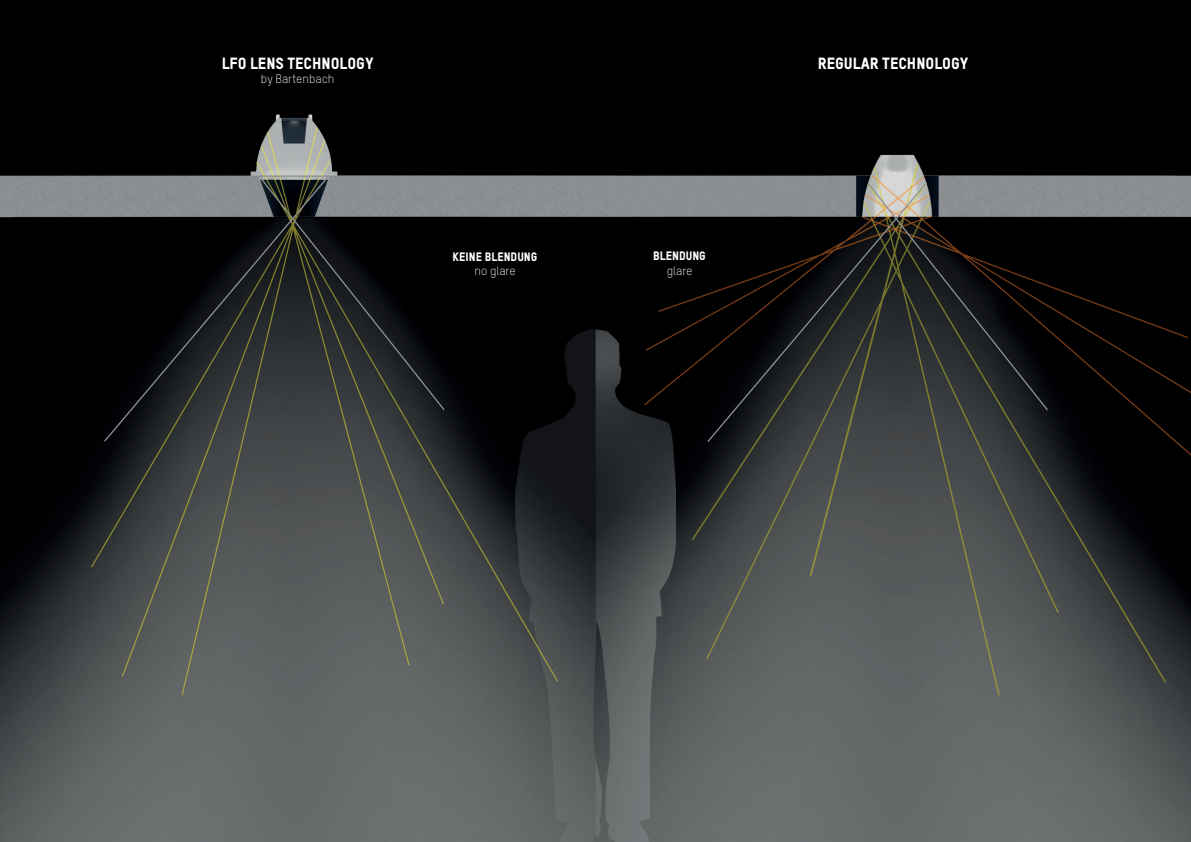
<style>
.page{position:relative;width:1191px;height:842px;background:#fff}
.page>*{position:absolute;margin:0;border:0;box-sizing:border-box;transform-origin:0 0}
.t1{font:16px "TSTARPRO Headline";color:#fff}
.t2{font:300 12px "TSTARPRO";color:#fff}
.t3{font:12px "TSTARPRO Headline";color:#fff}
</style>
<div class="page">
<img style="left:0;top:0;width:1191px;height:842px">
<p class="t1" style="left:222px;top:53px;width:154px">LFO LENS TECHNOLOGY</p>
<p class="t2" style="left:261px;top:72px;width:75px">by Bartenbach</p>
<p class="t3" style="left:452px;top:249px;width:86px">KEINE BLENDUNG</p>
<p class="t2" style="left:474px;top:264px;width:43px">no glare</p>
<p class="t3" style="left:653px;top:248px;width:54px">BLENDUNG</p>
<p class="t2" style="left:667px;top:263px;width:27px">glare</p>
<p class="t1" style="left:817px;top:53px;width:152px">REGULAR TECHNOLOGY</p>
</div>
